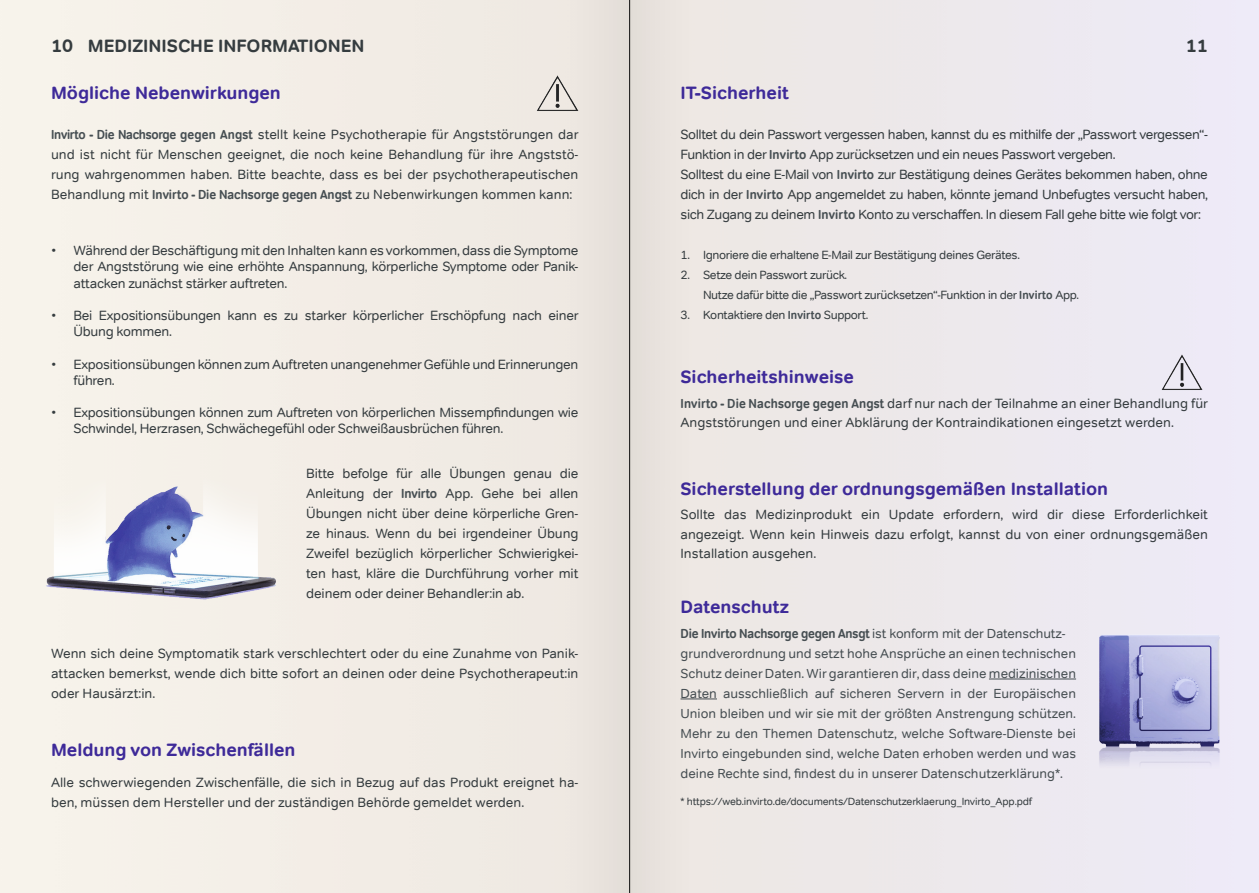
<style>
.page{position:relative;width:1259px;height:893px;background:#fff}
.page>*{position:absolute;margin:0;border:0;box-sizing:border-box;transform-origin:0 0}
.t1{font:700 18px "Tondo";color:#3e2a99}
.Page_Info{font:700 18px "Tondo";color:#353c3f}
.Body_Text{font:13.5px/20px "Tondo";letter-spacing:-.02em;color:#353c3f;text-align:justify}
.Body_Text-2{font:13.5px/19.5px "Tondo";color:#353c3f}
.Body_Text-3{font:13.2px/20px "Tondo";color:#464e52;text-align:justify}
.Body_Text-4{font:13.2px "Tondo Signage";letter-spacing:-.01em;color:#464e52}
.Body_Text-5{font:12px "Tondo";letter-spacing:-.03em;color:#353c3f}
.Body_Text-6{font:10.5px "Tondo";letter-spacing:-.015em;color:#353c3f}
.s1{font-family:"Tondo Signage";font-size:13.2px;color:#464e52}
.s2{font-family:"Tondo Signage";font-size:13.35px;color:#464e52}
.s3{font-family:"Tondo Signage";font-size:11.85px;color:#464e52}
.s4{font-family:"Tondo"}
</style>
<div class="page">
<img style="left:1156px;top:346px;width:52px;height:53px">
<hr style="left:989px;top:679px;width:87px;height:1px;background:#464e52">
<hr style="left:680px;top:699px;width:37px;height:1px;background:#464e52">
<img style="left:1070px;top:601px;width:174px;height:173px">
<img style="left:532px;top:67px;width:28px;height:52px">
<div style="left:560px;top:0;width:138px;height:893px;background:#e9e3de"></div>
<img style="left:7px;top:473px;width:309px;height:127px">
<hr style="left:629px;top:0;width:1px;height:893px;background:#131414">
<p class="Page_Info" style="left:51px;top:35px;width:23px">10</p>
<p class="Page_Info" style="left:88px;top:35px;width:278px">MEDIZINISCHE INFORMATIONEN</p>
<p class="Page_Info" style="left:1186px;top:35px;width:23px">11</p>
<p class="t1" style="left:51px;top:82px;width:231px">Mögliche Nebenwirkungen</p>
<p class="Body_Text" style="left:51px;top:125px;width:529px"><span class="s1">Invirto - Die Nachsorge gegen Angst</span> stellt keine Psychotherapie für Angststörungen dar und ist nicht für Menschen geeignet, die noch keine Behandlung für ihre Angststö&shy;rung wahrgenommen haben. Bitte beachte, dass es bei der psychotherapeutischen Behandlung mit <span class="s1">Invirto - Die Nachsorge gegen Angst</span> zu Nebenwirkungen kommen kann:</p>
<p class="Body_Text" style="left:74px;top:243px;width:506px;line-height:16.2px;text-indent:-23px">• Während der Beschäftigung mit den Inhalten kann es vorkommen, dass die Symptome der Angststörung wie eine erhöhte Anspannung, körperliche Symptome oder Panik&shy;attacken zunächst stärker auftreten.</p>
<p class="Body_Text" style="left:74px;top:307px;width:507px;line-height:16.2px;text-indent:-23px">• Bei Expositionsübungen kann es zu starker körperlicher Erschöpfung nach einer<br>Übung kommen.</p>
<p class="Body_Text" style="left:74px;top:356px;width:506px;line-height:16.2px;text-indent:-23px">• Expositionsübungen können zum Auftreten unangenehmer Gefühle und Erinnerungen führen.</p>
<p class="Body_Text" style="left:74px;top:405px;width:506px;line-height:16.2px;text-indent:-23px">• Expositionsübungen können zum Auftreten von körperlichen Missempfindungen wie<br>Schwindel, Herzrasen, Schwächegefühl oder Schweißausbrüchen führen.</p>
<p class="Body_Text" style="left:306px;top:464px;width:274px">Bitte befolge für alle Übungen genau die Anleitung der <span class="s2">Invirto</span> App. Gehe bei allen Übungen nicht über deine körperliche Gren&shy;ze hinaus. Wenn du bei irgendeiner Übung Zweifel bezüglich körperlicher Schwierigkei&shy;ten hast, kläre die Durchführung vorher mit deinem oder deiner Behandler:in ab.</p>
<p class="Body_Text" style="left:51px;top:643px;width:529px">Wenn sich deine Symptomatik stark verschlechtert oder du eine Zunahme von Panik&shy;attacken bemerkst, wende dich bitte sofort an deinen oder deine Psychotherapeut:in oder Hausärzt:in.</p>
<p class="t1" style="left:51px;top:738px;width:246px">Meldung von Zwischenfällen</p>
<p class="Body_Text-2" style="left:51px;top:773px;width:529px">Alle schwerwiegenden Zwischenfälle, die sich in Bezug auf das Produkt ereignet ha&shy;ben, müssen dem Hersteller und der zuständigen Behörde gemeldet werden.</p>
<p class="t1" style="left:680px;top:82px;width:110px">IT-Sicherheit</p>
<p class="Body_Text" style="left:680px;top:125px;width:529px">Solltet du dein Passwort vergessen haben, kannst du es mithilfe der „Passwort vergessen“-<br>Funktion in der <span class="s1">Invirto</span> App zurücksetzen und ein neues Passwort vergeben.</p>
<p class="Body_Text" style="left:680px;top:165px;width:529px">Solltest du eine E-Mail von <span class="s1">Invirto</span> zur Bestätigung deines Gerätes bekommen haben, ohne dich in der <span class="s1">Invirto</span> App angemeldet zu haben, könnte jemand Unbefugtes versucht haben, sich Zugang zu deinem <span class="s1">Invirto</span> Konto zu verschaffen. In diesem Fall gehe bitte wie folgt vor:</p>
<p class="Body_Text-5" style="left:680px;top:248px;width:341px">1. Ignoriere die erhaltene E-Mail zur Bestätigung deines Gerätes.</p>
<p class="Body_Text-5" style="left:680px;top:268px;width:168px">2. Setze dein Passwort zurück.</p>
<p class="Body_Text-5" style="left:703px;top:287px;width:378px">Nutze dafür bitte die „Passwort zurücksetzen“-Funktion in der <span class="s3">Invirto</span> App.</p>
<p class="Body_Text-5" style="left:680px;top:307px;width:189px">3. Kontaktiere den <span class="s3">Invirto</span> Support.</p>
<p class="t1" style="left:680px;top:365px;width:175px">Sicherheitshinweise</p>
<p class="Body_Text-2" style="left:680px;top:394px;width:529px"><span class="s1">Invirto - Die Nachsorge gegen Angst</span> darf nur nach der Teilnahme an einer Behandlung für<br>Angststörungen und einer Abklärung der Kontraindikationen eingesetzt werden.</p>
<p class="t1" style="left:680px;top:477px;width:429px">Sicherstellung der ordnungsgemäßen Installation</p>
<p class="Body_Text" style="left:680px;top:505px;width:529px;line-height:19.5px">Sollte das Medizinprodukt ein Update erfordern, wird dir diese Erforderlichkeit angezeigt. Wenn kein Hinweis dazu erfolgt, kannst du von einer ordnungsgemäßen Installation ausgehen.</p>
<p class="t1" style="left:680px;top:595px;width:110px">Datenschutz</p>
<p class="Body_Text-4" style="left:680px;top:625px;width:386px">Die Invirto Nachsorge gegen Ansgt <span class="s4">ist konform mit der Datenschutz-</span></p>
<p class="Body_Text-3" style="left:680px;top:643px;width:397px">grundverordnung und setzt hohe Ansprüche an einen technischen Schutz deiner Daten. Wir garantieren dir, dass deine medizinischen Daten ausschließlich auf sicheren Servern in der Europäischen Union bleiben und wir sie mit der größten Anstrengung schützen.<br>Mehr zu den Themen Datenschutz, welche Software-Dienste bei Invirto eingebunden sind, welche Daten erhoben werden und was deine Rechte sind, findest du in unserer Datenschutzerklärung*.</p>
<p class="Body_Text-6" style="left:680px;top:795px;width:353px">* https://web.invirto.de/documents/Datenschutzerklaerung_Invirto_App.pdf</p>
</div>
